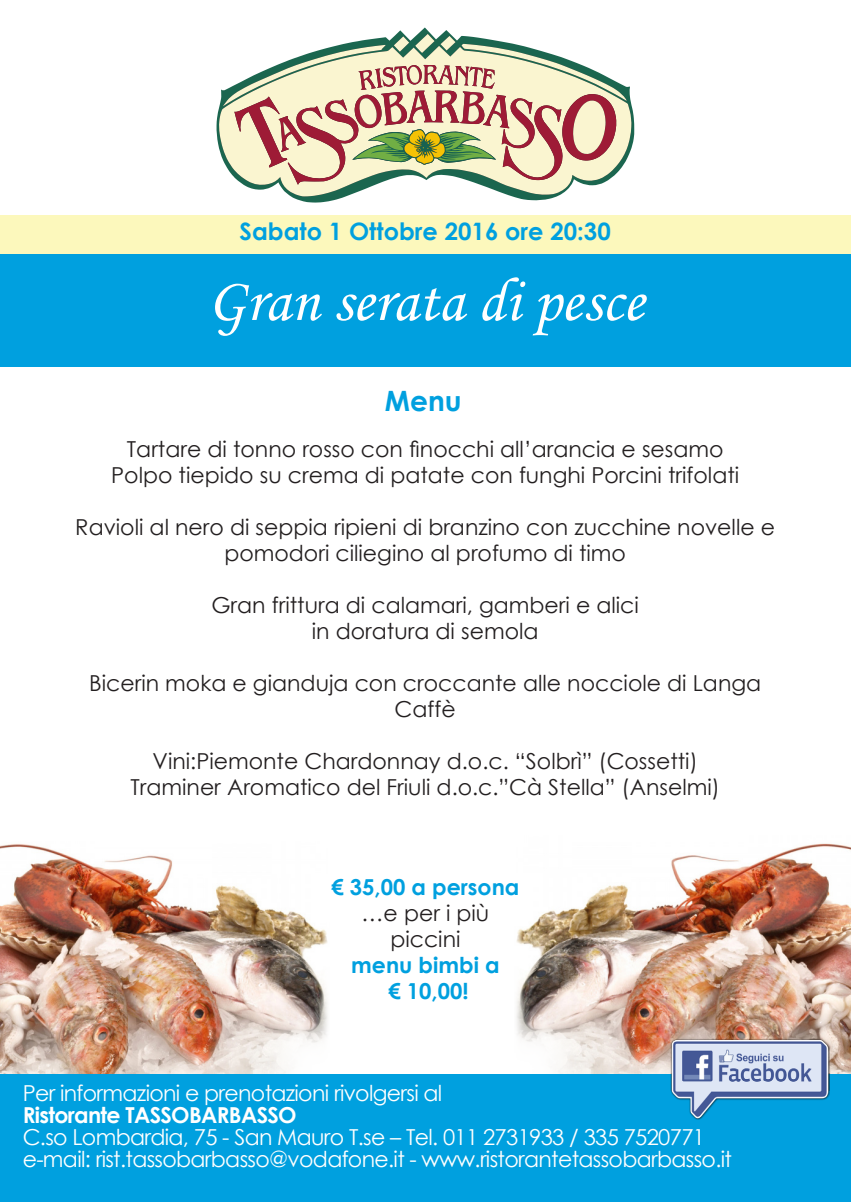
<style>
.page{position:relative;width:851px;height:1202px;background:#fff}
.page>*{position:absolute;margin:0;border:0;box-sizing:border-box;transform-origin:0 0}
.t1{font:62px "Monotype Corsiva";color:#fff}
.t2{font:700 28px "Century Gothic";color:#00a0df}
.t3{font:700 24px "Century Gothic";color:#00a0df}
.t4{font:22px/26px "Century Gothic";color:#231f20;text-align:center}
.t5{font:22px/22px "Century Gothic";letter-spacing:-.03em;color:#fff}
.t6{font:700 22px/26px "Century Gothic";color:#00a0df;text-align:center}
.t7{font:700 22px "Century Gothic";letter-spacing:-.03em;color:#fff}
</style>
<div class="page">
<svg style="left:216px;top:27px;width:418px;height:176px"></svg>
<svg style="left:219px;top:46px;width:412px;height:150px"></svg>
<svg style="left:415px;top:34px;width:19px;height:19px"></svg>
<svg style="left:394px;top:36px;width:15px;height:16px"></svg>
<svg style="left:440px;top:36px;width:15px;height:14px"></svg>
<svg style="left:223px;top:44px;width:403px;height:141px;background:#d0c1a7"></svg>
<img style="left:514px;top:843px;width:336px;height:232px">
<img style="left:0;top:844px;width:329px;height:231px">
<div style="left:0;top:215px;width:850px;height:39px;background:#fcf8bc"></div>
<div style="left:0;top:254px;width:850px;height:112px;background:#00a0df"></div>
<div style="left:0;top:1075px;width:850px;height:127px;background:#00a0df"></div>
<img style="left:670px;top:1039px;width:159px;height:80px">
<p class="t3" style="left:239px;top:213px;width:373px">Sabato 1 Ottobre 2016 ore 20:30</p>
<h1 class="t1" style="left:207px;top:263px;width:438px">Gran serata di pesce</h1>
<p class="t2" style="left:385px;top:379px;width:78px">Menu</p>
<p class="t4" style="left:111px;top:436px;width:629px">Tartare di tonno rosso con finocchi all’arancia e sesamo<br>Polpo tiepido su crema di patate con funghi Porcini trifolati</p>
<p class="t4" style="left:75px;top:514px;width:701px">Ravioli al nero di seppia ripieni di branzino con zucchine novelle e pomodori ciliegino al profumo di timo</p>
<p class="t4" style="left:211px;top:592px;width:429px">Gran frittura di calamari, gamberi e alici in doratura di semola</p>
<p class="t4" style="left:89px;top:670px;width:673px">Bicerin moka e gianduja con croccante alle nocciole di Langa<br>Caffè</p>
<p class="t4" style="left:130px;top:748px;width:591px">Vini:Piemonte Chardonnay d.o.c. “Solbrì” (Cossetti)<br>Traminer Aromatico del Friuli d.o.c.”Cà Stella” (Anselmi)</p>
<p class="t6" style="left:331px;top:873px;width:189px">€ 35,00 a persona</p>
<p class="t4" style="left:361px;top:900px;width:129px">…e per i più piccini</p>
<p class="t6" style="left:351px;top:951px;width:150px">menu bimbi a € 10,00!</p>
<p class="t5" style="left:23px;top:1082px;width:421px">Per informazioni e prenotazioni rivolgersi al</p>
<p class="t7" style="left:23px;top:1098px;width:275px">Ristorante TASSOBARBASSO</p>
<p class="t5" style="left:23px;top:1126px;width:710px">C.so Lombardia, 75 - San Mauro T.se – Tel. 011 2731933 / 335 7520771 e-mail: rist.tassobarbasso@vodafone.it - www.ristorantetassobarbasso.it</p>
</div>
